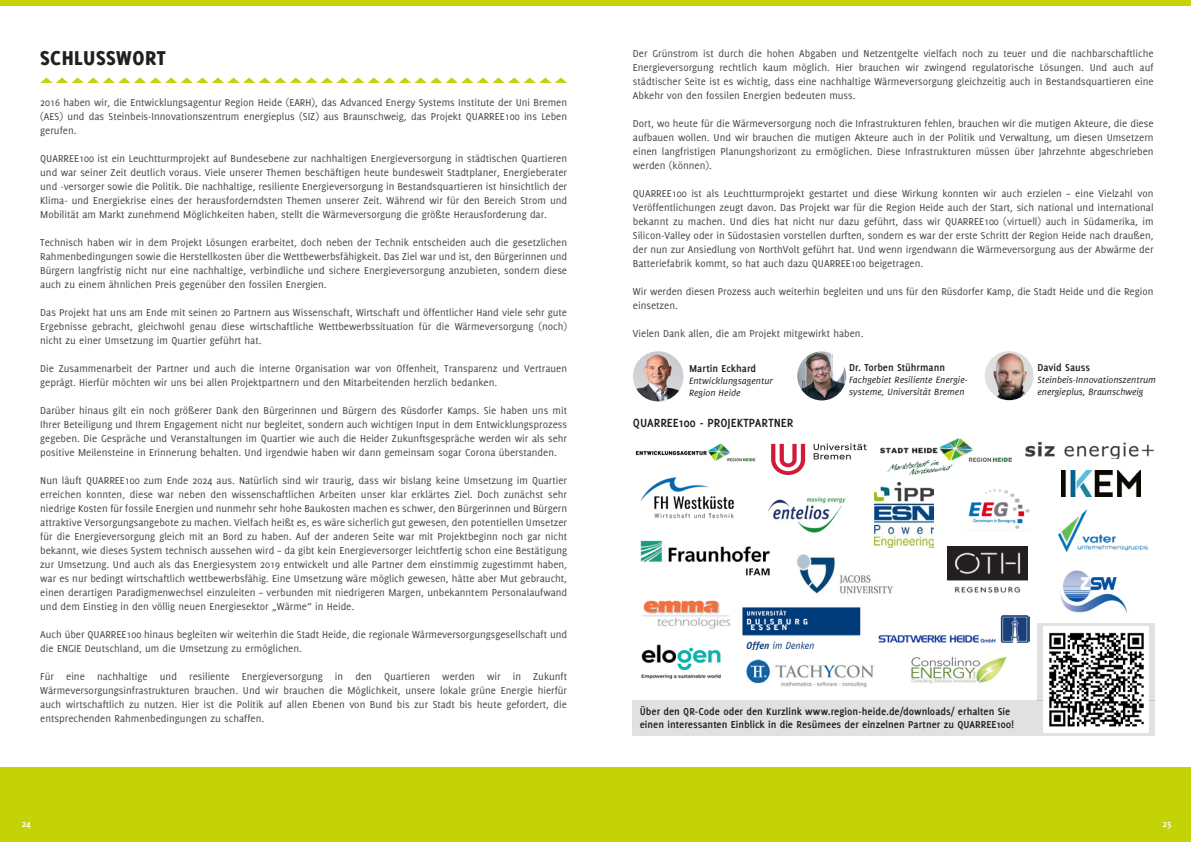
<style>
.page{position:relative;width:1191px;height:842px;background:#fff}
.page>*{position:absolute;margin:0;border:0;box-sizing:border-box;transform-origin:0 0}
.Kapitel-Überschriften{font:800 22px "Delicious";letter-spacing:.025em;color:#231f20}
.t1{font:700 13px "Delicious";color:#231f20}
.Fliesstext{font:11px/14px "Delicious";color:#454545;text-align:justify}
.t2{font:700 11px "Delicious";color:#231f20}
.t3{font:italic 10px/12px "Delicious";color:#231f20}
.t4{font:700 10px "Delicious";color:#fff}
</style>
<div class="page">
<div style="left:0;top:0;width:1191px;height:6px;background:#c3d307"></div>
<svg style="left:0;top:767px;width:72px;height:1px"></svg>
<div style="left:0;top:768px;width:1191px;height:74px;background:#c3d307"></div>
<svg style="left:40px;top:78px;width:527px;height:5px"></svg>
<img style="left:635px;top:443px;width:121px;height:19px">
<img style="left:880px;top:438px;width:131px;height:36px">
<svg style="left:813px;top:443px;width:53px;height:16px"></svg>
<svg style="left:771px;top:444px;width:34px;height:31px"></svg>
<img style="left:1025px;top:441px;width:129px;height:17px">
<img style="left:640px;top:477px;width:94px;height:42px">
<img style="left:768px;top:497px;width:78px;height:36px">
<img style="left:874px;top:483px;width:59px;height:65px">
<img style="left:641px;top:541px;width:128px;height:34px">
<img style="left:1062px;top:471px;width:78px;height:25px">
<img style="left:968px;top:489px;width:62px;height:40px">
<img style="left:641px;top:644px;width:80px;height:36px">
<img style="left:1058px;top:510px;width:89px;height:42px">
<img style="left:642px;top:600px;width:89px;height:29px">
<img style="left:742px;top:607px;width:119px;height:43px">
<img style="left:911px;top:655px;width:96px;height:29px">
<img style="left:1060px;top:570px;width:68px;height:44px">
<img style="left:878px;top:615px;width:151px;height:27px">
<img style="left:797px;top:555px;width:96px;height:39px">
<img style="left:746px;top:659px;width:128px;height:29px">
<img style="left:947px;top:547px;width:80px;height:46px">
<img style="left:633px;top:351px;width:50px;height:50px;border-radius:25px">
<img style="left:984px;top:351px;width:49px;height:49px;border-radius:24px">
<img style="left:797px;top:351px;width:49px;height:49px;border-radius:24px">
<div style="left:633px;top:701px;width:522px;height:35px;background:#e1e1e1"></div>
<svg style="left:1037px;top:624px;width:118px;height:77px"></svg>
<img style="left:1044px;top:627px;width:104px;height:106px">
<p class="Kapitel-Überschriften" style="left:40px;top:45px;width:127px">SCHLUSSWORT</p>
<p class="Fliesstext" style="left:633px;top:46px;width:522px">Der Grünstrom ist durch die hohen Abgaben und Netzentgelte vielfach noch zu teuer und die nachbarschaftliche Energieversorgung rechtlich kaum möglich. Hier brauchen wir zwingend regulatorische Lösungen. Und auch auf städtischer Seite ist es wichtig, dass eine nachhaltige Wärmeversorgung gleichzeitig auch in Bestandsquartieren eine Abkehr von den fossilen Energien bedeuten muss.</p>
<p class="Fliesstext" style="left:633px;top:116px;width:522px">Dort, wo heute für die Wärmeversorgung noch die Infrastrukturen fehlen, brauchen wir die mutigen Akteure, die diese aufbauen wollen. Und wir brauchen die mutigen Akteure auch in der Politik und Verwaltung, um diesen Umsetzern einen langfristigen Planungshorizont zu ermöglichen. Diese Infrastrukturen müssen über Jahrzehnte abgeschrieben werden (können).</p>
<p class="Fliesstext" style="left:633px;top:186px;width:522px">QUARREE100 ist als Leuchtturmprojekt gestartet und diese Wirkung konnten wir auch erzielen – eine Vielzahl von Veröffentlichungen zeugt davon. Das Projekt war für die Region Heide auch der Start, sich national und international bekannt zu machen. Und dies hat nicht nur dazu geführt, dass wir QUARREE100 (virtuell) auch in Südamerika, im Silicon-Valley oder in Südostasien vorstellen durften, sondern es war der erste Schritt der Region Heide nach draußen, der nun zur Ansiedlung von NorthVolt geführt hat. Und wenn irgendwann die Wärmeversorgung aus der Abwärme der Batteriefabrik kommt, so hat auch dazu QUARREE100 beigetragen.</p>
<p class="Fliesstext" style="left:633px;top:284px;width:522px">Wir werden diesen Prozess auch weiterhin begleiten und uns für den Rüsdorfer Kamp, die Stadt Heide und die Region einsetzen.</p>
<p class="Fliesstext" style="left:633px;top:326px;width:232px">Vielen Dank allen, die am Projekt mitgewirkt haben.</p>
<p class="Fliesstext" style="left:40px;top:95px;width:528px">2016 haben wir, die Entwicklungsagentur Region Heide (EARH), das Advanced Energy Systems Institute der Uni Bremen (AES) und das Steinbeis-Innovationszentrum energieplus (SIZ) aus Braunschweig, das Projekt QUARREE100 ins Leben gerufen.</p>
<p class="Fliesstext" style="left:40px;top:151px;width:528px">QUARREE100 ist ein Leuchtturmprojekt auf Bundesebene zur nachhaltigen Energieversorgung in städtischen Quartieren und war seiner Zeit deutlich voraus. Viele unserer Themen beschäftigen heute bundesweit Stadtplaner, Energieberater und -versorger sowie die Politik. Die nachhaltige, resiliente Energieversorgung in Bestandsquartieren ist hinsichtlich der Klima- und Energiekrise eines der herausforderndsten Themen unserer Zeit. Während wir für den Bereich Strom und Mobilität am Markt zunehmend Möglichkeiten haben, stellt die Wärmeversorgung die größte Herausforderung dar.</p>
<p class="Fliesstext" style="left:40px;top:235px;width:528px">Technisch haben wir in dem Projekt Lösungen erarbeitet, doch neben der Technik entscheiden auch die gesetzlichen Rahmenbedingungen sowie die Herstellkosten über die Wettbewerbsfähigkeit. Das Ziel war und ist, den Bürgerinnen und Bürgern langfristig nicht nur eine nachhaltige, verbindliche und sichere Energieversorgung anzubieten, sondern diese auch zu einem ähnlichen Preis gegenüber den fossilen Energien.</p>
<p class="Fliesstext" style="left:40px;top:305px;width:528px">Das Projekt hat uns am Ende mit seinen 20 Partnern aus Wissenschaft, Wirtschaft und öffentlicher Hand viele sehr gute Ergebnisse gebracht, gleichwohl genau diese wirtschaftliche Wettbewerbssituation für die Wärmeversorgung (noch) nicht zu einer Umsetzung im Quartier geführt hat.</p>
<p class="Fliesstext" style="left:40px;top:361px;width:528px">Die Zusammenarbeit der Partner und auch die interne Organisation war von Offenheit, Transparenz und Vertrauen geprägt. Hierfür möchten wir uns bei allen Projektpartnern und den Mitarbeitenden herzlich bedanken.</p>
<p class="Fliesstext" style="left:40px;top:403px;width:528px">Darüber hinaus gilt ein noch größerer Dank den Bürgerinnen und Bürgern des Rüsdorfer Kamps. Sie haben uns mit Ihrer Beteiligung und Ihrem Engagement nicht nur begleitet, sondern auch wichtigen Input in dem Entwicklungsprozess gegeben. Die Gespräche und Veranstaltungen im Quartier wie auch die Heider Zukunftsgespräche werden wir als sehr positive Meilensteine in Erinnerung behalten. Und irgendwie haben wir dann gemeinsam sogar Corona überstanden.</p>
<p class="Fliesstext" style="left:40px;top:473px;width:528px">Nun läuft QUARREE100 zum Ende 2024 aus. Natürlich sind wir traurig, dass wir bislang keine Umsetzung im Quartier erreichen konnten, diese war neben den wissenschaftlichen Arbeiten unser klar erklärtes Ziel. Doch zunächst sehr niedrige Kosten für fossile Energien und nunmehr sehr hohe Baukosten machen es schwer, den Bürgerinnen und Bürgern attraktive Versorgungsangebote zu machen. Vielfach heißt es, es wäre sicherlich gut gewesen, den potentiellen Umsetzer für die Energieversorgung gleich mit an Bord zu haben. Auf der anderen Seite war mit Projektbeginn noch gar nicht bekannt, wie dieses System technisch aussehen wird – da gibt kein Energieversorger leichtfertig schon eine Bestätigung zur Umsetzung. Und auch als das Energiesystem 2019 entwickelt und alle Partner dem einstimmig zugestimmt haben, war es nur bedingt wirtschaftlich wettbewerbsfähig. Eine Umsetzung wäre möglich gewesen, hätte aber Mut gebraucht, einen derartigen Paradigmenwechsel einzuleiten – verbunden mit niedrigeren Margen, unbekanntem Personalaufwand und dem Einstieg in den völlig neuen Energiesektor „Wärme“ in Heide.</p>
<p class="Fliesstext" style="left:40px;top:627px;width:528px">Auch über QUARREE100 hinaus begleiten wir weiterhin die Stadt Heide, die regionale Wärmeversorgungsgesellschaft und die ENGIE Deutschland, um die Umsetzung zu ermöglichen.</p>
<p class="Fliesstext" style="left:40px;top:669px;width:528px">Für eine nachhaltige und resiliente Energieversorgung in den Quartieren werden wir in Zukunft Wärmeversorgungsinfrastrukturen brauchen. Und wir brauchen die Möglichkeit, unsere lokale grüne Energie hierfür auch wirtschaftlich zu nutzen. Hier ist die Politik auf allen Ebenen von Bund bis zur Stadt bis heute gefordert, die entsprechenden Rahmenbedingungen zu schaffen.</p>
<p class="t2" style="left:849px;top:361px;width:98px">Dr. Torben Stührmann</p>
<p class="t3" style="left:849px;top:374px;width:120px">Fachgebiet Resiliente Energie&shy;systeme, Universität Bremen</p>
<p class="t2" style="left:1037px;top:361px;width:54px">David Sauss</p>
<p class="t3" style="left:1037px;top:374px;width:120px">Steinbeis-Innovationszentrum energieplus, Braunschweig</p>
<p class="t2" style="left:689px;top:362px;width:69px">Martin Eckhard</p>
<p class="t3" style="left:689px;top:374px;width:85px">Entwicklungsagentur<br>Region Heide</p>
<p class="t1" style="left:633px;top:415px;width:162px">QUARREE100 - PROJEKTPARTNER</p>
<p class="t2" style="left:640px;top:705px;width:372px">Über den QR-Code oder den Kurzlink www.region-heide.de/downloads/ erhalten Sie</p>
<p class="t2" style="left:640px;top:718px;width:376px">einen interessanten Einblick in die Resümees der einzelnen Partner zu QUARREE100!</p>
<p class="t4" style="left:17px;top:817px;width:11px">24</p>
<p class="t4" style="left:22px;top:818px;width:10px">24</p>
<p class="t4" style="left:1162px;top:818px;width:10px">25</p>
</div>
